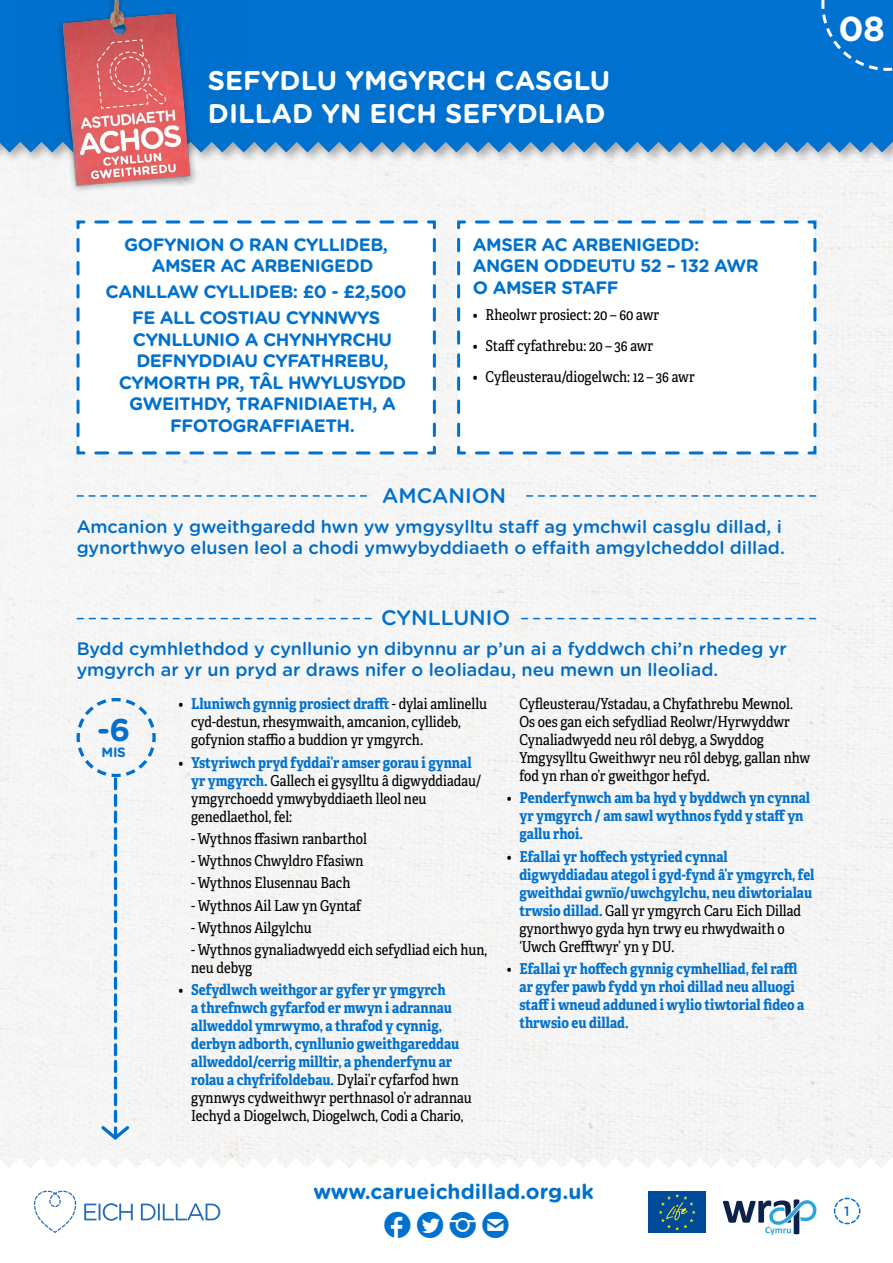
<style>
.page{position:relative;width:893px;height:1263px;background:#fff}
.page>*{position:absolute;margin:0;border:0;box-sizing:border-box;transform-origin:0 0}
.t1{font:700 34.65px "Gotham Rounded";color:#fff}
.t2{font:700 31.5px "Gotham Rounded";color:#0071ce}
.t3{font:700 27px/33px "Gotham Rounded";color:#fff}
.t4{font:26.1px "SS Social Circle";color:#0071ce}
.t5{font:700 21px "Gotham Rounded";color:#0071ce}
.t6{font:500 21px "Gotham Rounded";color:#0071ce}
.t7{font:500 18px/21px "Gotham Rounded";color:#0071ce}
.t8{font:700 18px/21.6px "Gotham Rounded";letter-spacing:-.025em;color:#0071ce}
.t9{font:700 15px/18px "Adelle Condensed";color:#0071ce}
.t10{font:15px/18px "Adelle Condensed";color:#000}
.t11{font:700 13.5px "Gotham Rounded";color:#0071ce}
.t12{font:500 13.5px "Gotham Rounded";color:#0071ce}
.s1{font-weight:700;color:#0071ce}
.s2{font-weight:400;color:#000}
</style>
<div class="page">
<div style="left:0;top:164px;width:893px;height:1004px;background:#f5f5f5"></div>
<div style="left:0;top:0;width:893px;height:164px;background:#000;opacity:.3"></div>
<div style="left:0;top:0;width:893px;height:152px;background:#0071ce"></div>
<img style="left:19px;top:0;width:224px;height:199px">
<svg style="left:833px;top:1197px;width:28px;height:28px"></svg>
<svg style="left:34px;top:1191px;width:42px;height:42px"></svg>
<svg style="left:84px;top:1203px;width:49px;height:18px"></svg>
<svg style="left:141px;top:1203px;width:79px;height:17px"></svg>
<div style="left:649px;top:1191px;width:57px;height:42px;background:#004a9a"></div>
<svg style="left:659px;top:1194px;width:37px;height:36px"></svg>
<svg style="left:723px;top:1199px;width:93px;height:36px"></svg>
<svg style="left:77px;top:618px;width:294px;height:1px"></svg>
<svg style="left:522px;top:618px;width:294px;height:1px"></svg>
<svg style="left:75px;top:219px;width:362px;height:237px"></svg>
<svg style="left:456px;top:219px;width:362px;height:237px"></svg>
<div style="left:75px;top:696px;width:82px;height:446px;background:#f5f5f5"></div>
<div style="left:820px;top:0;width:73px;height:72px;background:#0071ce"></div>
<svg style="left:77px;top:495px;width:289px;height:2px"></svg>
<svg style="left:527px;top:495px;width:289px;height:2px"></svg>
<h3 class="t3" style="left:208px;top:63px;width:404px">SEFYDLU YMGYRCH CASGLU<br>DILLAD YN EICH SEFYDLIAD</h3>
<h1 class="t1" style="left:839px;top:3px;width:48px">08</h1>
<p class="t8" style="left:152px;top:233px;width:238px;text-indent:-27px">GOFYNION O RAN CYLLIDEB,<br>AMSER AC ARBENIGEDD</p>
<p class="t8" style="left:106px;top:278px;width:303px;line-height:25.8px;text-align:center">CANLLAW CYLLIDEB: £0 - £2,500<br>FE ALL COSTIAU CYNNWYS</p>
<p class="t8" style="left:119px;top:328px;width:289px;text-align:center">CYNLLUNIO A CHYNHYRCHU<br>DEFNYDDIAU CYFATHREBU,<br>CYMORTH PR, TÂL HWYLUSYDD<br>GWEITHDY, TRAFNIDIAETH, A<br>FFOTOGRAFFIAETH.</p>
<p class="t8" style="left:473px;top:233px;width:287px">AMSER AC ARBENIGEDD:<br>ANGEN ODDEUTU 52 – 132 AWR<br>O AMSER STAFF</p>
<p class="t10" style="left:473px;top:306px;width:188px">• Rheolwr prosiect: 20 – 60 awr</p>
<p class="t10" style="left:473px;top:336px;width:182px">• Staff cyfathrebu: 20 – 36 awr</p>
<p class="t10" style="left:473px;top:367px;width:223px">• Cyfleusterau/diogelwch: 12 – 36 awr</p>
<h3 class="t6" style="left:382px;top:481px;width:125px">AMCANION</h3>
<p class="t7" style="left:77px;top:515px;width:710px">Amcanion y gweithgaredd hwn yw ymgysylltu staff ag ymchwil casglu dillad, i gynorthwyo elusen leol a chodi ymwybyddiaeth o effaith amgylcheddol dillad.</p>
<h3 class="t6" style="left:381px;top:602px;width:131px">CYNLLUNIO</h3>
<p class="t7" style="left:77px;top:637px;width:712px">Bydd cymhlethdod y cynllunio yn dibynnu ar p’un ai a fyddwch chi’n rhedeg yr ymgyrch ar yr un pryd ar draws nifer o leoliadau, neu mewn un lleoliad.</p>
<h2 class="t2" style="left:97px;top:706px;width:34px">-6</h2>
<p class="t11" style="left:102px;top:743px;width:26px">MIS</p>
<p class="t10" style="left:191px;top:694px;width:297px;text-indent:-13px">• <span class="s1">Lluniwch gynnig prosiect drafft</span> - dylai amlinellu cyd-destun, rhesymwaith, amcanion, cyllideb, gofynion staffio a buddion yr ymgyrch.</p>
<p class="t10" style="left:191px;top:753px;width:292px;text-indent:-13px">• <span class="s1">Ystyriwch pryd fyddai’r amser gorau i gynnal yr ymgyrch.</span> Gallech ei gysylltu â digwyddiadau/ ymgyrchoedd ymwybyddiaeth lleol neu genedlaethol, fel:</p>
<p class="t10" style="left:191px;top:829px;width:177px">- Wythnos ffasiwn ranbarthol</p>
<p class="t10" style="left:191px;top:851px;width:174px">- Wythnos Chwyldro Ffasiwn</p>
<p class="t10" style="left:191px;top:873px;width:161px">- Wythnos Elusennau Bach</p>
<p class="t10" style="left:191px;top:896px;width:172px">- Wythnos Ail Law yn Gyntaf</p>
<p class="t10" style="left:191px;top:918px;width:122px">- Wythnos Ailgylchu</p>
<p class="t10" style="left:191px;top:940px;width:297px">- Wythnos gynaliadwyedd eich sefydliad eich hun, neu debyg</p>
<p class="t9" style="left:191px;top:980px;width:282px;text-indent:-13px"><span class="s2">•</span> Sefydlwch weithgor ar gyfer yr ymgyrch<br>a threfnwch gyfarfod er mwyn i adrannau allweddol ymrwymo, a thrafod y cynnig, derbyn adborth, cynllunio gweithgareddau allweddol/cerrig milltir, a phenderfynu ar rolau a chyfrifoldebau. <span class="s2">Dylai’r cyfarfod hwn gynnwys cydweithwyr perthnasol o’r adrannau Iechyd a Diogelwch, Diogelwch, Codi a Chario,</span></p>
<p class="t10" style="left:519px;top:694px;width:292px">Cyfleusterau/Ystadau, a Chyfathrebu Mewnol.<br>Os oes gan eich sefydliad Reolwr/Hyrwyddwr Cynaliadwyedd neu rôl debyg, a Swyddog Ymgysylltu Gweithwyr neu rôl debyg, gallan nhw fod yn rhan o’r gweithgor hefyd.</p>
<p class="t9" style="left:519px;top:788px;width:292px;text-indent:-13px"><span class="s2">•</span> Penderfynwch am ba hyd y byddwch yn cynnal yr ymgyrch / am sawl wythnos fydd y staff yn gallu rhoi.</p>
<p class="t9" style="left:519px;top:847px;width:297px;text-indent:-13px"><span class="s2">•</span> Efallai yr hoffech ystyried cynnal digwyddiadau ategol i gyd-fynd â’r ymgyrch, fel gweithdai gwnïo/uwchgylchu, neu diwtorialau trwsio dillad. <span class="s2">Gall yr ymgyrch Caru Eich Dillad gynorthwyo gyda hyn trwy eu rhwydwaith o ‘Uwch Grefftwyr’ yn y DU.</span></p>
<p class="t9" style="left:519px;top:959px;width:287px;text-indent:-13px"><span class="s2">•</span> Efallai yr hoffech gynnig cymhelliad, fel raffl ar gyfer pawb fydd yn rhoi dillad neu alluogi staff i wneud adduned i wylio tiwtorial fideo a thrwsio eu dillad.</p>
<h3 class="t5" style="left:313px;top:1176px;width:282px">www.carueichdillad.org.uk</h3>
<h3 class="t4" style="left:384px;top:1211px;width:60px">FACEBOOK TWITTER</h3>
<h3 class="t4" style="left:482px;top:1211px;width:28px">✉</h3>
<p class="t12" style="left:844px;top:1201px;width:7px">1</p>
</div>
